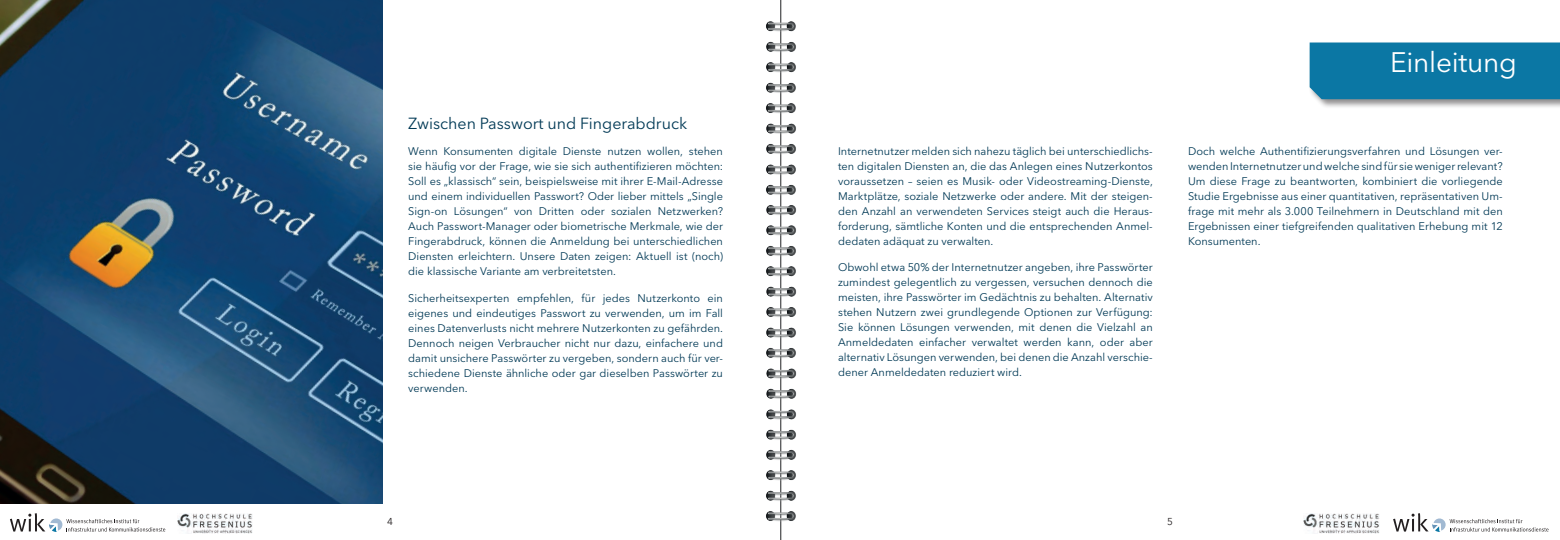
<style>
.page{position:relative;width:1560px;height:540px;background:#fff}
.page>*{position:absolute;margin:0;border:0;box-sizing:border-box;transform-origin:0 0}
.t1{font:28px "Avenir Next LT Pro";letter-spacing:-.01em;color:#fff}
.t2{font:16px "Avenir Next LT Pro";color:#003955}
.t3{font:11px/15px "Avenir Next LT Pro";color:#003955;text-align:justify}
.t4{font:10px "Avenir Next LT Pro";color:#231f20}
</style>
<div class="page">
<svg style="left:1393px;top:513px;width:155px;height:19px"></svg>
<img style="left:1303px;top:513px;width:76px;height:20px">
<svg style="left:10px;top:513px;width:155px;height:19px"></svg>
<img style="left:177px;top:513px;width:76px;height:20px">
<div style="left:1308px;top:41px;width:252px;height:68px;background:#231f20;opacity:.5"></div>
<div style="left:1309px;top:43px;width:251px;height:56px;background:#0b77a4"></div>
<hr style="left:780px;top:0;width:1px;height:540px;background:#57585a">
<img style="left:766px;top:0;width:31px;height:532px">
<img style="left:0;top:0;width:383px;height:503px">
<h2 class="t2" style="left:408px;top:114px;width:280px">Zwischen Passwort und Fingerabdruck</h2>
<p class="t3" style="left:408px;top:144px;width:316px">Wenn Konsumenten digitale Dienste nutzen wollen, stehen sie häufig vor der Frage, wie sie sich authentifizieren möchten:<br>Soll es „klassisch“ sein, beispielsweise mit ihrer E-Mail-Adresse und einem individuellen Passwort? Oder lieber mittels „Single Sign-on Lösungen“ von Dritten oder sozialen Netzwerken?<br>Auch Passwort-Manager oder biometrische Merkmale, wie der Fingerabdruck, können die Anmeldung bei unterschiedlichen Diensten erleichtern. Unsere Daten zeigen: Aktuell ist (noch) die klassische Variante am verbreitetsten.</p>
<p class="t3" style="left:408px;top:290px;width:316px">Sicherheitsexperten empfehlen, für jedes Nutzerkonto ein eigenes und eindeutiges Passwort zu verwenden, um im Fall eines Datenverlusts nicht mehrere Nutzerkonten zu gefährden.<br>Dennoch neigen Verbraucher nicht nur dazu, einfachere und damit unsichere Passwörter zu vergeben, sondern auch für ver&shy;schiedene Dienste ähnliche oder gar dieselben Passwörter zu verwenden.</p>
<p class="t3" style="left:838px;top:143px;width:316px">Internetnutzer melden sich nahezu täglich bei unterschiedlichs&shy;ten digitalen Diensten an, die das Anlegen eines Nutzerkontos voraussetzen – seien es Musik- oder Videostreaming-Dienste, Marktplätze, soziale Netzwerke oder andere. Mit der steigen&shy;den Anzahl an verwendeten Services steigt auch die Heraus&shy;forderung, sämtliche Konten und die entsprechenden Anmel&shy;dedaten adäquat zu verwalten.</p>
<p class="t3" style="left:838px;top:260px;width:316px">Obwohl etwa 50% der Internetnutzer angeben, ihre Passwörter zumindest gelegentlich zu vergessen, versuchen dennoch die meisten, ihre Passwörter im Gedächtnis zu behalten. Alternativ stehen Nutzern zwei grundlegende Optionen zur Verfügung:<br>Sie können Lösungen verwenden, mit denen die Vielzahl an Anmeldedaten einfacher verwaltet werden kann, oder aber alternativ Lösungen verwenden, bei denen die Anzahl verschie&shy;dener Anmeldedaten reduziert wird.</p>
<h1 class="t1" style="left:1390px;top:46px;width:128px">Einleitung</h1>
<p class="t3" style="left:1188px;top:143px;width:316px">Doch welche Authentifizierungsverfahren und Lösungen ver&shy;wenden Internetnutzer und welche sind für sie weniger relevant?<br>Um diese Frage zu beantworten, kombiniert die vorliegende Studie Ergebnisse aus einer quantitativen, repräsentativen Um&shy;frage mit mehr als 3.000 Teilnehmern in Deutschland mit den Ergebnissen einer tiefgreifenden qualitativen Erhebung mit 12<br>Konsumenten.</p>
<p class="t4" style="left:387px;top:516px;width:7px">4</p>
<p class="t4" style="left:1167px;top:516px;width:7px">5</p>
</div>
